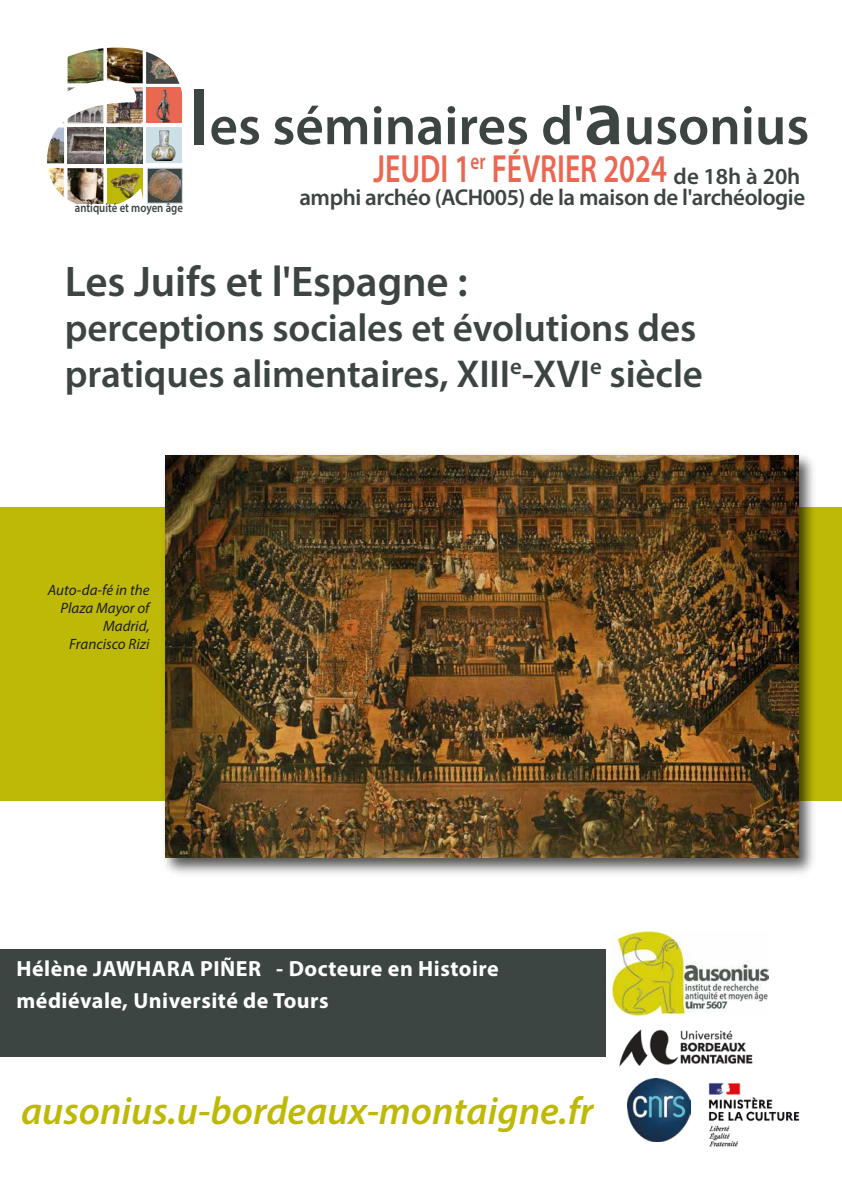
<style>
.page{position:relative;width:842px;height:1191px;background:#fff}
.page>*{position:absolute;margin:0;border:0;box-sizing:border-box;transform-origin:0 0}
.t1{font:600 55.2px "Myriad Pro";color:#3d4543}
.t2{font:600 43px "Myriad Pro";letter-spacing:-.005em;color:#3d4543}
.t3{font:600 39.4px "Myriad Pro";color:#ea6752;scale:.75 1}
.t4{font:600 39px/45px "Myriad Pro";letter-spacing:-.005em;color:#3d4543}
.t5{font:italic 600 39px "Myriad Pro";color:#beb906}
.t6{font:600 23px "Myriad Pro";letter-spacing:-.02em;color:#3d4543}
.t7{font:700 22px/32px "Myriad Pro";letter-spacing:.02em;color:#fff}
.t8{font:italic 15px/18px "Myriad Pro";color:#1d1d1b;text-align:right}
.t9{font:600 12.7px "Myriad Pro";color:#3d4543;scale:.85 1}
.s1{font-size:77.8px}
.s2{font-size:23px;color:#3d4543}
</style>
<div class="page">
<div style="left:0;top:949px;width:605px;height:107px;background:#3d4543"></div>
<img style="left:612px;top:931px;width:157px;height:84px">
<img style="left:619px;top:1029px;width:134px;height:38px">
<div style="left:0;top:507px;width:842px;height:293px;background:#beb906"></div>
<img style="left:627px;top:1078px;width:64px;height:63px">
<img style="left:708px;top:1083px;width:92px;height:64px">
<img style="left:157px;top:455px;width:664px;height:419px">
<img style="left:165px;top:455px;width:634px;height:403px">
<svg style="left:146px;top:51px;width:34px;height:33px"></svg>
<img style="left:149px;top:53px;width:29px;height:27px">
<svg style="left:107px;top:168px;width:36px;height:36px"></svg>
<img style="left:111px;top:173px;width:28px;height:25px">
<div style="left:147px;top:168px;width:36px;height:36px;background:#3d4543;border:1px solid #ccdfe5"></div>
<img style="left:149px;top:169px;width:32px;height:31px">
<div style="left:146px;top:87px;width:36px;height:36px;background:#ea6752"></div>
<img style="left:155px;top:89px;width:16px;height:33px">
<img style="left:47px;top:127px;width:17px;height:36px">
<img style="left:107px;top:127px;width:36px;height:36px">
<img style="left:107px;top:87px;width:36px;height:36px">
<img style="left:68px;top:168px;width:35px;height:36px">
<img style="left:68px;top:87px;width:35px;height:36px">
<img style="left:107px;top:48px;width:36px;height:35px">
<img style="left:68px;top:127px;width:35px;height:36px">
<img style="left:68px;top:48px;width:35px;height:35px">
<img style="left:48px;top:168px;width:16px;height:29px">
<div style="left:146px;top:127px;width:36px;height:36px;background:#ccdfe5"></div>
<img style="left:151px;top:131px;width:25px;height:29px">
<p class="t9" style="left:75px;top:200px;width:129px">antiquité et moyen âge</p>
<h1 class="t1" style="left:189px;top:90px;width:621px"><span class="s1">l</span>es séminaires d'<span class="s1">a</span>usonius</h1>
<p class="t3" style="left:373px;top:144px;width:571px">JEUDI 1<sup>er</sup> FÉVRIER 2024 <span class="s2">de 18h à 20h</span></p>
<p class="t6" style="left:299px;top:183px;width:507px">amphi archéo (ACH005) de la maison de l'archéologie</p>
<p class="t2" style="left:65px;top:255px;width:404px">Les Juifs et l'Espagne :</p>
<p class="t4" style="left:65px;top:305px;width:640px">perceptions sociales et évolutions des pratiques alimentaires, XIII<sup>e</sup>-XVI<sup>e</sup> siècle</p>
<p class="t8" style="left:48px;top:580px;width:103px">Auto-da-fé in the<br>Plaza Mayor of<br>Madrid,<br>Francisco Rizi</p>
<p class="t7" style="left:17px;top:952px;width:484px">Hélène JAWHARA PIÑER - Docteure en Histoire médiévale, Université de Tours</p>
<p class="t5" style="left:21px;top:1086px;width:574px">ausonius.u-bordeaux-montaigne.fr</p>
</div>
